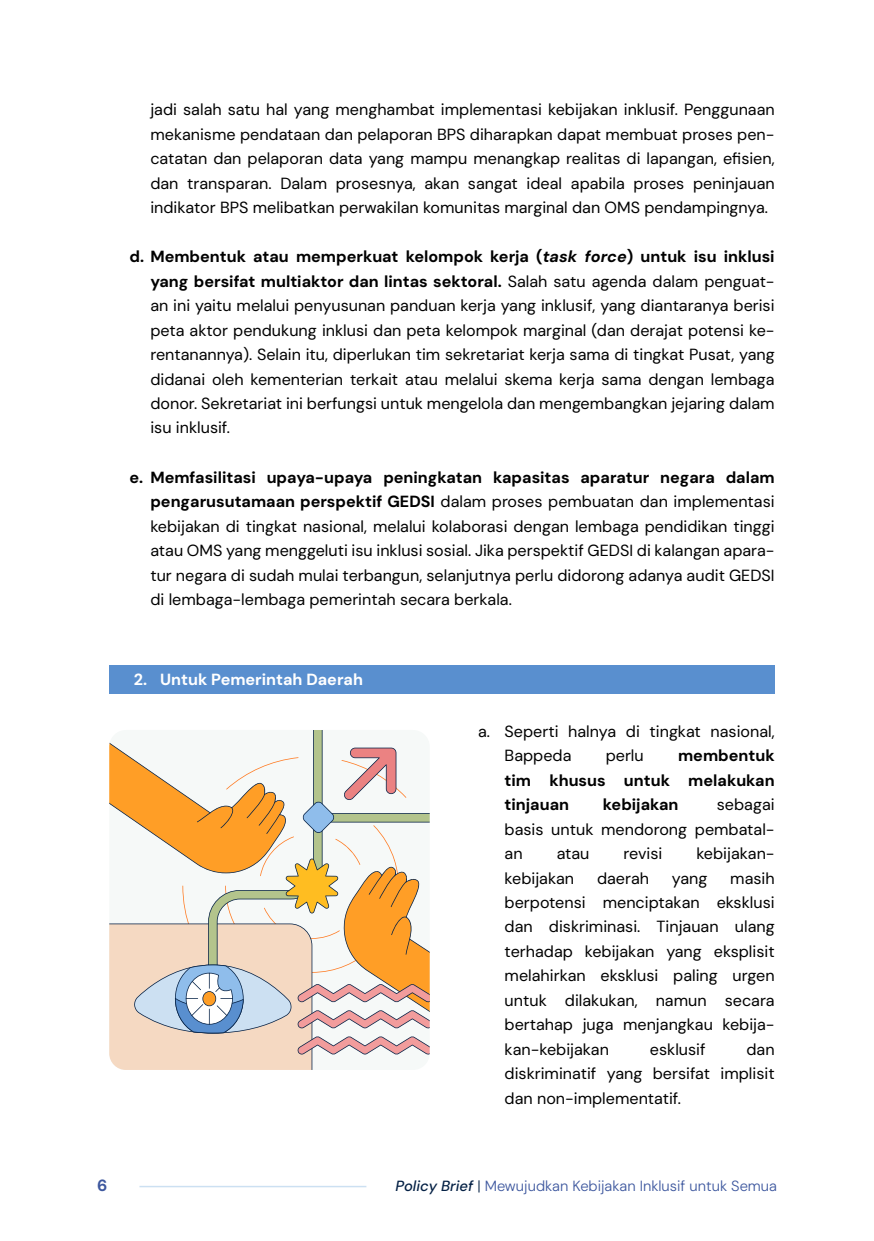
<style>
.page{position:relative;width:874px;height:1241px;background:#fff}
.page>*{position:absolute;margin:0;border:0;box-sizing:border-box;transform-origin:0 0}
.t1{font:700 16.28px "DM Sans 18 pt";color:#3d579e}
.t2{font:16.1px/24.5px "DM Sans 18 pt";color:#000;text-align:justify}
.t3{font:700 16.1px/24.5px "DM Sans 18 pt";color:#000;text-align:justify}
.t4{font:700 16.1px "DM Sans 18 pt";color:#fff}
.t5{font:300 14.7px "DM Sans 18 pt";color:#3d579e}
.s1{font-weight:700}
.s2{font-weight:700;font-style:italic}
.s3{font-weight:500;font-style:italic;color:#052145}
.s4{color:#052145}
</style>
<div class="page">
<hr style="left:139px;top:1185px;width:227px;height:2px;background:#cce0f2">
<div style="left:109px;top:665px;width:665px;height:28px;background:#598fcf"></div>
<svg style="left:109px;top:742px;width:320px;height:327px"></svg>
<p class="t2" style="left:150px;top:97px;width:625px">jadi salah satu hal yang menghambat implementasi kebijakan inklusif. Penggunaan mekanisme pendataan dan pelaporan BPS diharapkan dapat membuat proses pen&shy;catatan dan pelaporan data yang mampu menangkap realitas di lapangan, efisien, dan transparan. Dalam prosesnya, akan sangat ideal apabila proses peninjauan indikator BPS melibatkan perwakilan komunitas marginal dan OMS pendampingnya.</p>
<p class="t2" style="left:150px;top:244px;width:625px;text-indent:-21px"><span class="s1">d. Membentuk atau memperkuat kelompok kerja (</span><span class="s2">task force</span><span class="s1">) untuk isu inklusi yang bersifat multiaktor dan lintas sektoral.</span> Salah satu agenda dalam penguat&shy;an ini yaitu melalui penyusunan panduan kerja yang inklusif, yang diantaranya berisi peta aktor pendukung inklusi dan peta kelompok marginal (dan derajat potensi ke&shy;rentanannya). Selain itu, diperlukan tim sekretariat kerja sama di tingkat Pusat, yang didanai oleh kementerian terkait atau melalui skema kerja sama dengan lembaga donor. Sekretariat ini berfungsi untuk mengelola dan mengembangkan jejaring dalam isu inklusif.</p>
<p class="t2" style="left:150px;top:465px;width:625px;text-indent:-21px"><span class="s1">e. Memfasilitasi upaya-upaya peningkatan kapasitas aparatur negara dalam pengarusutamaan perspektif GEDSI</span> dalam proses pembuatan dan implementasi kebijakan di tingkat nasional, melalui kolaborasi dengan lembaga pendidikan tinggi atau OMS yang menggeluti isu inklusi sosial. Jika perspektif GEDSI di kalangan apara&shy;tur negara di sudah mulai terbangun, selanjutnya perlu didorong adanya audit GEDSI di lembaga-lembaga pemerintah secara berkala.</p>
<p class="t4" style="left:134px;top:669px;width:230px">2. Untuk Pemerintah Daerah</p>
<p class="t2" style="left:504px;top:719px;width:271px;text-indent:-26px">a. Seperti halnya di tingkat nasional,<br>Bappeda</p>
<p class="t3" style="left:504px;top:743px;width:271px;text-indent:173px">membentuk tim khusus untuk melakukan tinjauan</p>
<p class="t2" style="left:605px;top:743px;width:40px">perlu</p>
<p class="t2" style="left:504px;top:792px;width:271px;text-indent:212px">sebagai basis untuk mendorong pembatal&shy;an</p>
<p class="t3" style="left:602px;top:792px;width:77px">kebijakan</p>
<p class="t2" style="left:556px;top:841px;width:34px">atau</p>
<p class="t2" style="left:623px;top:841px;width:40px">revisi</p>
<p class="t2" style="left:696px;top:841px;width:80px">kebijakan-</p>
<p class="t2" style="left:504px;top:865px;width:71px">kebijakan</p>
<p class="t2" style="left:596px;top:865px;width:54px">daerah</p>
<p class="t2" style="left:671px;top:865px;width:37px">yang</p>
<p class="t2" style="left:504px;top:865px;width:271px;text-indent:225px">masih berpotensi menciptakan eksklusi dan diskriminasi. Tinjauan ulang terhadap kebijakan yang eksplisit melahirkan eksklusi paling urgen untuk dilakukan, namun secara bertahap juga menjangkau kebija&shy;kan-kebijakan</p>
<p class="t2" style="left:649px;top:1036px;width:57px">esklusif</p>
<p class="t2" style="left:504px;top:1036px;width:271px;text-indent:242px">dan diskriminatif yang bersifat implisit dan non-implementatif.</p>
<p class="t1" style="left:97px;top:1174px;width:12px">6</p>
<p class="t5" style="left:395px;top:1176px;width:383px"><span class="s3">Policy Brief</span> <span class="s4">|</span> Mewujudkan Kebijakan Inklusif untuk Semua</p>
</div>
